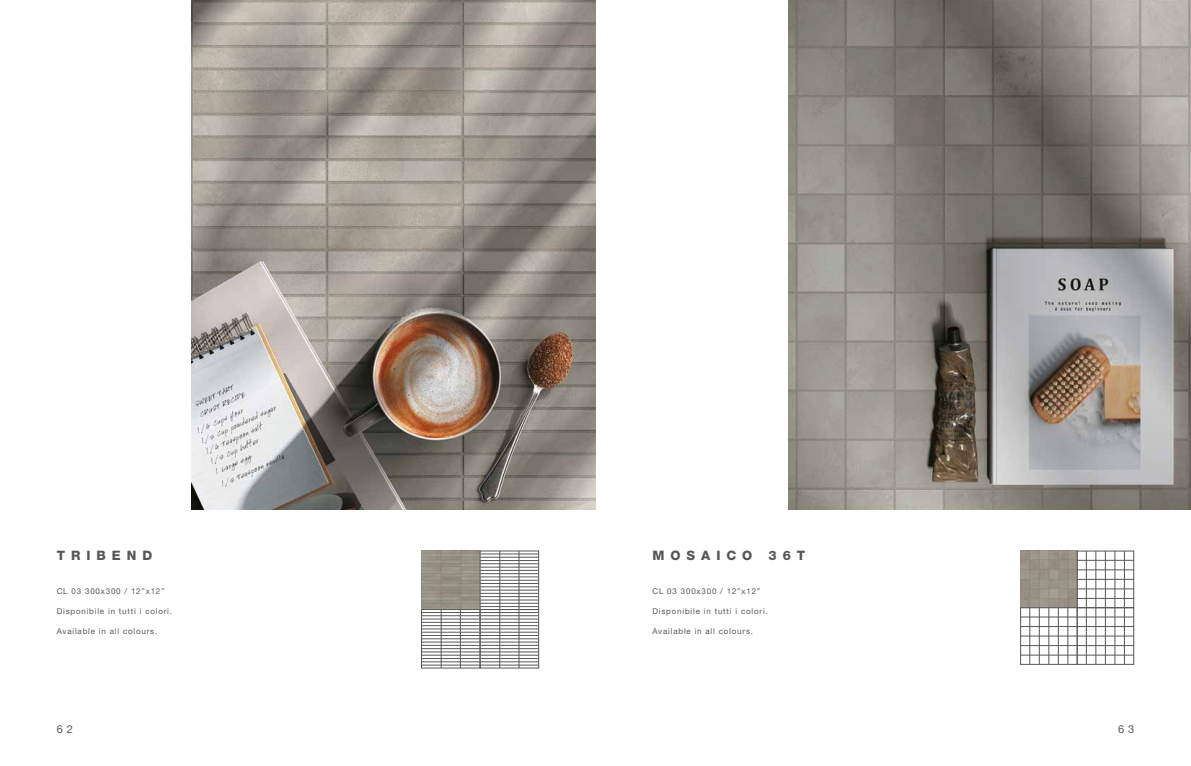
<style>
.page{position:relative;width:1191px;height:766px;background:#fff}
.page>*{position:absolute;margin:0;border:0;box-sizing:border-box;transform-origin:0 0}
.t1{font:800 13px "Helvetica Neue LT Std";letter-spacing:.46em;color:#575756}
.t2{font:11px "Helvetica Neue LT Std";color:#575756}
.t3{font:8px "Helvetica Neue LT Std";letter-spacing:.1em;color:#575756}
</style>
<div class="page">
<img style="left:192px;top:0;width:403px;height:509px">
<img style="left:788px;top:0;width:403px;height:509px">
<img style="left:1020px;top:551px;width:57px;height:56px">
<div style="left:1020px;top:607px;width:57px;height:57px;border:1px solid #575756"></div>
<hr style="left:1029px;top:607px;width:1px;height:57px;background:#575756">
<hr style="left:1039px;top:607px;width:1px;height:57px;background:#575756">
<hr style="left:1048px;top:607px;width:1px;height:57px;background:#575756">
<hr style="left:1058px;top:607px;width:1px;height:57px;background:#575756">
<hr style="left:1067px;top:607px;width:1px;height:57px;background:#575756">
<hr style="left:1020px;top:654px;width:57px;height:1px;background:#575756">
<hr style="left:1020px;top:645px;width:57px;height:1px;background:#575756">
<hr style="left:1020px;top:635px;width:57px;height:1px;background:#575756">
<hr style="left:1020px;top:626px;width:57px;height:1px;background:#575756">
<hr style="left:1020px;top:616px;width:57px;height:1px;background:#575756">
<hr style="left:1086px;top:551px;width:1px;height:56px;background:#575756">
<hr style="left:1095px;top:551px;width:1px;height:56px;background:#575756">
<hr style="left:1105px;top:551px;width:1px;height:56px;background:#575756">
<hr style="left:1114px;top:551px;width:1px;height:56px;background:#575756">
<hr style="left:1124px;top:551px;width:1px;height:56px;background:#575756">
<hr style="left:1077px;top:598px;width:56px;height:1px;background:#575756">
<hr style="left:1077px;top:588px;width:56px;height:1px;background:#575756">
<hr style="left:1077px;top:579px;width:56px;height:1px;background:#575756">
<hr style="left:1077px;top:569px;width:56px;height:1px;background:#575756">
<hr style="left:1077px;top:560px;width:56px;height:1px;background:#575756">
<div style="left:1077px;top:607px;width:56px;height:57px;border:1px solid #575756"></div>
<hr style="left:1086px;top:607px;width:1px;height:57px;background:#575756">
<hr style="left:1095px;top:607px;width:1px;height:57px;background:#575756">
<hr style="left:1105px;top:607px;width:1px;height:57px;background:#575756">
<hr style="left:1114px;top:607px;width:1px;height:57px;background:#575756">
<hr style="left:1124px;top:607px;width:1px;height:57px;background:#575756">
<hr style="left:1077px;top:654px;width:56px;height:1px;background:#575756">
<hr style="left:1077px;top:645px;width:56px;height:1px;background:#575756">
<hr style="left:1077px;top:635px;width:56px;height:1px;background:#575756">
<hr style="left:1077px;top:626px;width:56px;height:1px;background:#575756">
<hr style="left:1077px;top:616px;width:56px;height:1px;background:#575756">
<img style="left:421px;top:550px;width:59px;height:59px">
<div style="left:480px;top:550px;width:59px;height:59px;border:1px solid #575756"></div>
<hr style="left:480px;top:553px;width:58px;height:1px;background:#575756">
<hr style="left:480px;top:557px;width:58px;height:1px;background:#575756">
<hr style="left:480px;top:560px;width:58px;height:1px;background:#575756">
<hr style="left:480px;top:563px;width:58px;height:1px;background:#575756">
<hr style="left:480px;top:566px;width:58px;height:1px;background:#575756">
<hr style="left:480px;top:570px;width:58px;height:1px;background:#575756">
<hr style="left:480px;top:573px;width:58px;height:1px;background:#575756">
<hr style="left:480px;top:576px;width:58px;height:1px;background:#575756">
<hr style="left:480px;top:580px;width:58px;height:1px;background:#575756">
<hr style="left:480px;top:583px;width:58px;height:1px;background:#575756">
<hr style="left:480px;top:586px;width:58px;height:1px;background:#575756">
<hr style="left:480px;top:589px;width:58px;height:1px;background:#575756">
<hr style="left:480px;top:593px;width:58px;height:1px;background:#575756">
<hr style="left:480px;top:596px;width:58px;height:1px;background:#575756">
<hr style="left:480px;top:599px;width:58px;height:1px;background:#575756">
<hr style="left:480px;top:603px;width:58px;height:1px;background:#575756">
<hr style="left:480px;top:606px;width:58px;height:1px;background:#575756">
<hr style="left:499px;top:550px;width:1px;height:59px;background:#575756">
<hr style="left:519px;top:550px;width:1px;height:59px;background:#575756">
<div style="left:480px;top:609px;width:59px;height:59px;border:1px solid #575756"></div>
<hr style="left:480px;top:612px;width:58px;height:1px;background:#575756">
<hr style="left:480px;top:615px;width:58px;height:1px;background:#575756">
<hr style="left:480px;top:618px;width:58px;height:1px;background:#575756">
<hr style="left:480px;top:622px;width:58px;height:1px;background:#575756">
<hr style="left:480px;top:625px;width:58px;height:1px;background:#575756">
<hr style="left:480px;top:628px;width:58px;height:1px;background:#575756">
<hr style="left:480px;top:632px;width:58px;height:1px;background:#575756">
<hr style="left:480px;top:635px;width:58px;height:1px;background:#575756">
<hr style="left:480px;top:638px;width:58px;height:1px;background:#575756">
<hr style="left:480px;top:641px;width:58px;height:1px;background:#575756">
<hr style="left:480px;top:645px;width:58px;height:1px;background:#575756">
<hr style="left:480px;top:648px;width:58px;height:1px;background:#575756">
<hr style="left:480px;top:651px;width:58px;height:1px;background:#575756">
<hr style="left:480px;top:654px;width:58px;height:1px;background:#575756">
<hr style="left:480px;top:658px;width:58px;height:1px;background:#575756">
<hr style="left:480px;top:661px;width:58px;height:1px;background:#575756">
<hr style="left:480px;top:664px;width:58px;height:1px;background:#575756">
<hr style="left:499px;top:609px;width:1px;height:58px;background:#575756">
<hr style="left:519px;top:609px;width:1px;height:58px;background:#575756">
<div style="left:421px;top:609px;width:59px;height:59px;border:1px solid #575756"></div>
<hr style="left:421px;top:612px;width:59px;height:1px;background:#575756">
<hr style="left:421px;top:615px;width:59px;height:1px;background:#575756">
<hr style="left:421px;top:618px;width:59px;height:1px;background:#575756">
<hr style="left:421px;top:622px;width:59px;height:1px;background:#575756">
<hr style="left:421px;top:625px;width:59px;height:1px;background:#575756">
<hr style="left:421px;top:628px;width:59px;height:1px;background:#575756">
<hr style="left:421px;top:632px;width:59px;height:1px;background:#575756">
<hr style="left:421px;top:635px;width:59px;height:1px;background:#575756">
<hr style="left:421px;top:638px;width:59px;height:1px;background:#575756">
<hr style="left:421px;top:641px;width:59px;height:1px;background:#575756">
<hr style="left:421px;top:645px;width:59px;height:1px;background:#575756">
<hr style="left:421px;top:648px;width:59px;height:1px;background:#575756">
<hr style="left:421px;top:651px;width:59px;height:1px;background:#575756">
<hr style="left:421px;top:654px;width:59px;height:1px;background:#575756">
<hr style="left:421px;top:658px;width:59px;height:1px;background:#575756">
<hr style="left:421px;top:661px;width:59px;height:1px;background:#575756">
<hr style="left:421px;top:664px;width:59px;height:1px;background:#575756">
<hr style="left:441px;top:609px;width:1px;height:58px;background:#575756">
<hr style="left:460px;top:609px;width:1px;height:58px;background:#575756">
<h1 class="t1" style="left:57px;top:547px;width:97px">TRIBEND</h1>
<h1 class="t1" style="left:652px;top:547px;width:154px">MOSAICO 36T</h1>
<p class="t3" style="left:57px;top:586px;width:109px">CL 03 300x300 / 12”x12”</p>
<p class="t3" style="left:57px;top:606px;width:117px">Disponibile in tutti i colori.</p>
<p class="t3" style="left:57px;top:626px;width:102px">Available in all colours.</p>
<p class="t3" style="left:652px;top:586px;width:109px">CL 03 300x300 / 12”x12”</p>
<p class="t3" style="left:652px;top:606px;width:117px">Disponibile in tutti i colori.</p>
<p class="t3" style="left:652px;top:626px;width:102px">Available in all colours.</p>
<h2 class="t2" style="left:57px;top:722px;width:18px">6 2</h2>
<h2 class="t2" style="left:1118px;top:722px;width:18px">6 3</h2>
</div>
